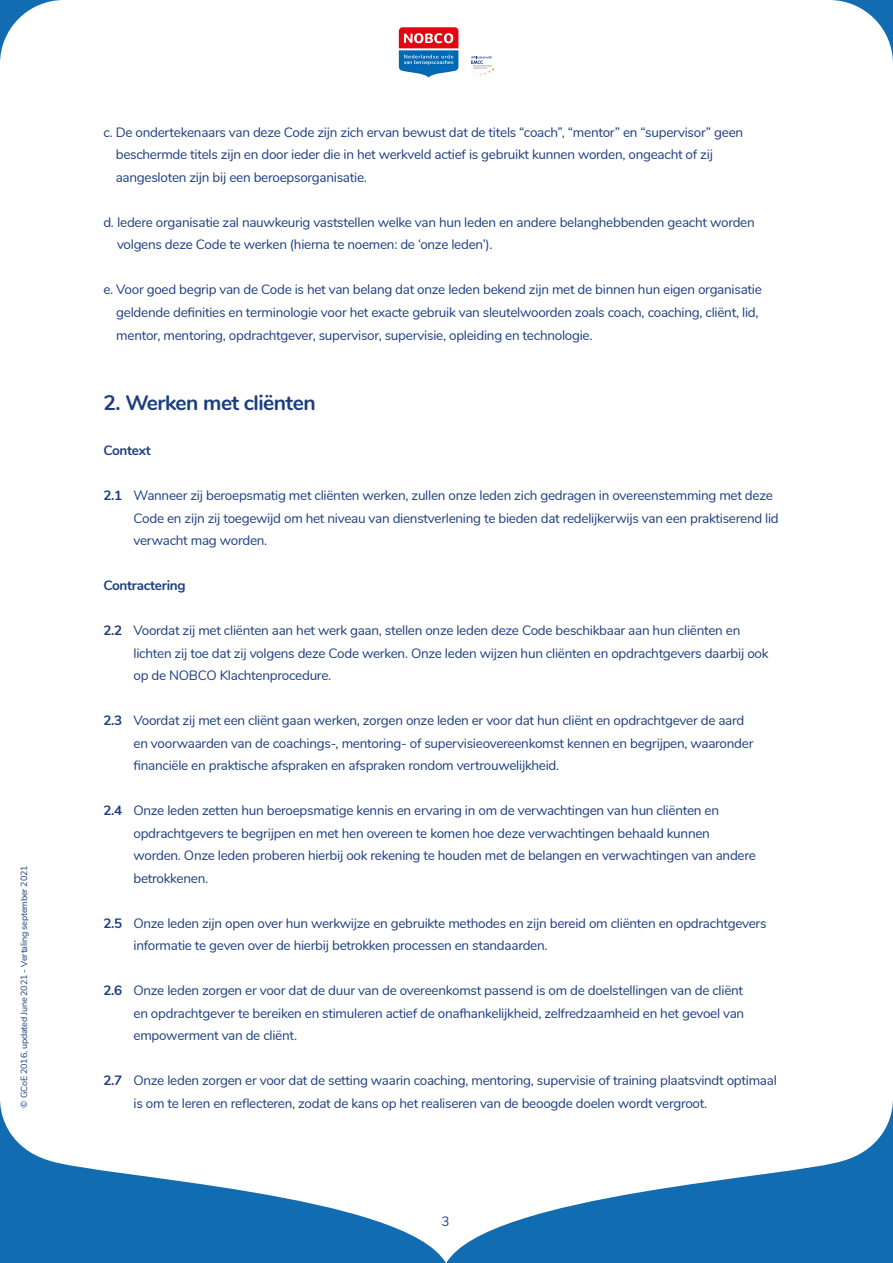
<style>
.page{position:relative;width:893px;height:1263px;background:#fff}
.page>*{position:absolute;margin:0;border:0;box-sizing:border-box;transform-origin:0 0}
.t1{font:700 21px "Nunito";letter-spacing:-.025em;color:#1c3e81}
.t2{font:13.5px/22.5px "Nunito";letter-spacing:-.02em;color:#1c3e81}
.t3{font:700 13.5px "Nunito";letter-spacing:-.02em;color:#1c3e81}
.t4{font:9px "Nunito";letter-spacing:-.02em;color:#1c3e81}
.s1{font-weight:700}
</style>
<div class="page">
<div style="left:0;top:0;width:893px;height:81px;background:#126cb1"></div>
<div style="left:0;top:0;width:893px;height:270px;background:#fff;border-radius:64px"></div>
<svg style="left:1px;top:1101px;width:892px;height:162px"></svg>
<svg style="left:399px;top:27px;width:59px;height:51px"></svg>
<svg style="left:471px;top:56px;width:23px;height:19px"></svg>
<svg style="left:0;top:1101px;width:1px;height:162px"></svg>
<p class="t4" style="left:17px;top:1107px;width:244px;rotate:-90deg">© GCoE 2016, updated June 2021 - Vertaling september 2021</p>
<p class="t2" style="left:116px;top:120px;width:629px;text-indent:-12px">c. De ondertekenaars van deze Code zijn zich ervan bewust dat de titels “coach”, “mentor” en “supervisor” geen beschermde titels zijn en door ieder die in het werkveld actief is gebruikt kunnen worden, ongeacht of zij aangesloten zijn bij een beroepsorganisatie.</p>
<p class="t2" style="left:117px;top:210px;width:639px;text-indent:-14px">d. Iedere organisatie zal nauwkeurig vaststellen welke van hun leden en andere belanghebbenden geacht worden volgens deze Code te werken (hierna te noemen: de ‘onze leden’).</p>
<p class="t2" style="left:116px;top:278px;width:647px;text-indent:-13px">e. Voor goed begrip van de Code is het van belang dat onze leden bekend zijn met de binnen hun eigen organisatie geldende definities en terminologie voor het exacte gebruik van sleutelwoorden zoals coach, coaching, cliënt, lid, mentor, mentoring, opdrachtgever, supervisor, supervisie, opleiding en technologie.</p>
<h1 class="t1" style="left:103px;top:394px;width:214px">2. Werken met cliënten</h1>
<p class="t3" style="left:103px;top:445px;width:49px">Context</p>
<p class="t2" style="left:134px;top:483px;width:647px;text-indent:-30px"><span class="s1">2.1</span> Wanneer zij beroepsmatig met cliënten werken, zullen onze leden zich gedragen in overeenstemming met deze<br>Code en zijn zij toegewijd om het niveau van dienstverlening te bieden dat redelijkerwijs van een praktiserend lid verwacht mag worden.</p>
<p class="t3" style="left:103px;top:580px;width:84px">Contractering</p>
<p class="t2" style="left:134px;top:618px;width:636px;text-indent:-30px"><span class="s1">2.2</span> Voordat zij met cliënten aan het werk gaan, stellen onze leden deze Code beschikbaar aan hun cliënten en lichten zij toe dat zij volgens deze Code werken. Onze leden wijzen hun cliënten en opdrachtgevers daarbij ook op de NOBCO Klachtenprocedure.</p>
<p class="t2" style="left:134px;top:708px;width:621px;text-indent:-30px"><span class="s1">2.3</span> Voordat zij met een cliënt gaan werken, zorgen onze leden er voor dat hun cliënt en opdrachtgever de aard en voorwaarden van de coachings-, mentoring- of supervisieovereenkomst kennen en begrijpen, waaronder financiële en praktische afspraken en afspraken rondom vertrouwelijkheid.</p>
<p class="t2" style="left:134px;top:798px;width:624px;text-indent:-30px"><span class="s1">2.4</span> Onze leden zetten hun beroepsmatige kennis en ervaring in om de verwachtingen van hun cliënten en opdrachtgevers te begrijpen en met hen overeen te komen hoe deze verwachtingen behaald kunnen worden. Onze leden proberen hierbij ook rekening te houden met de belangen en verwachtingen van andere betrokkenen.</p>
<p class="t2" style="left:134px;top:911px;width:634px;text-indent:-30px"><span class="s1">2.5</span> Onze leden zijn open over hun werkwijze en gebruikte methodes en zijn bereid om cliënten en opdrachtgevers informatie te geven over de hierbij betrokken processen en standaarden.</p>
<p class="t2" style="left:134px;top:978px;width:612px;text-align:justify;text-indent:-30px"><span class="s1">2.6</span> Onze leden zorgen er voor dat de duur van de overeenkomst passend is om de doelstellingen van de cliënt en opdrachtgever te bereiken en stimuleren actief de onafhankelijkheid, zelfredzaamheid en het gevoel van empowerment van de cliënt.</p>
<p class="t2" style="left:134px;top:1068px;width:645px;text-indent:-30px"><span class="s1">2.7</span> Onze leden zorgen er voor dat de setting waarin coaching, mentoring, supervisie of training plaatsvindt optimaal is om te leren en reflecteren, zodat de kans op het realiseren van de beoogde doelen wordt vergroot.</p>
<p class="t2" style="left:441px;top:1211px;width:10px">3</p>
</div>
